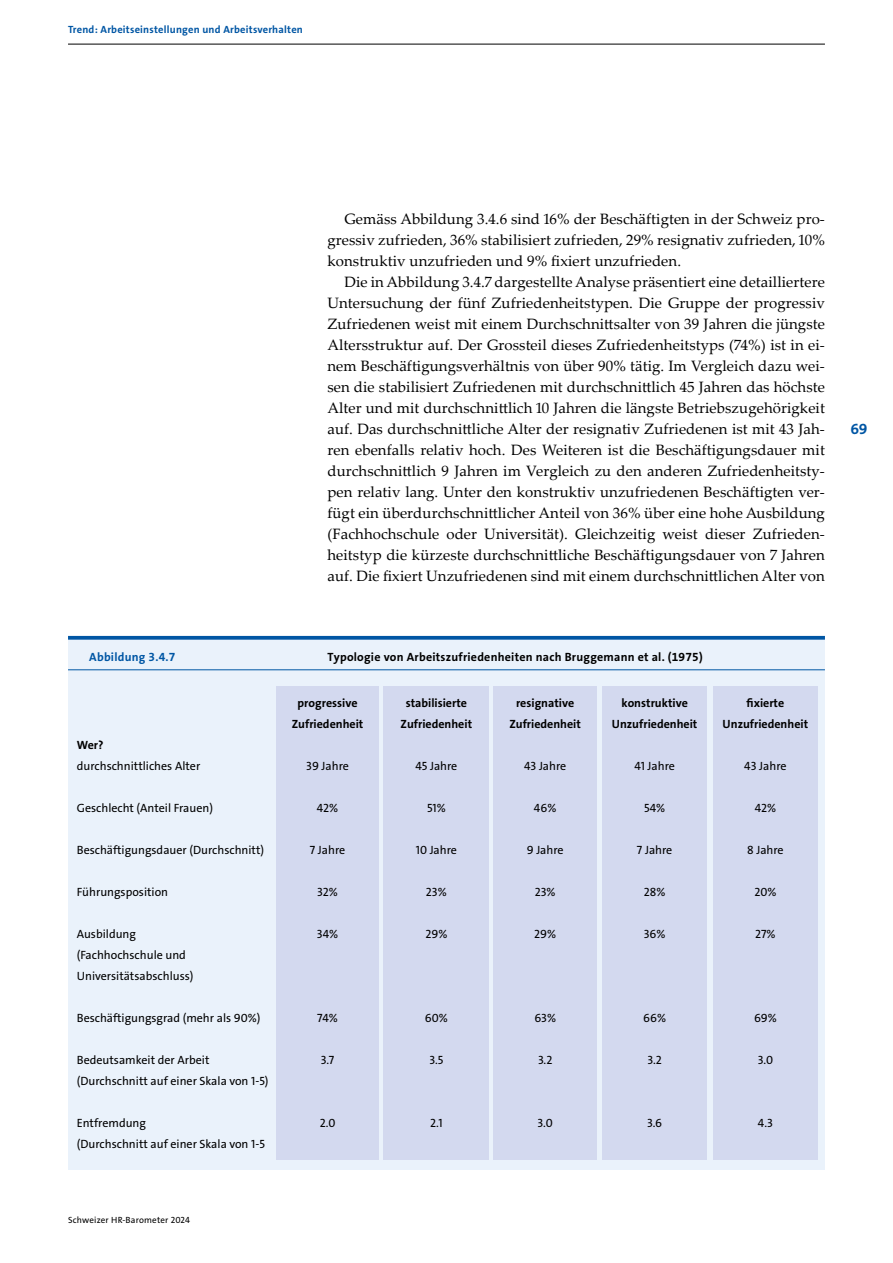
<style>
.page{position:relative;width:893px;height:1263px;background:#fff}
.page>*{position:absolute;margin:0;border:0;box-sizing:border-box;transform-origin:0 0}
.t1{font:15px/21px "Palatino Linotype";letter-spacing:.005em;color:#000;text-align:justify}
.t2{font:15px "The Sans LP7 Bld";color:#0056a4}
.t3{font:12px/21px "The Sans LP5 Plain";color:#000}
.t4{font:12px/21px "The Sans LP7 Bld";color:#000;text-align:center}
.t5{font:12px "The Sans LP7 Bld";letter-spacing:.02em;color:#000}
.t6{font:12px "The Sans LP7 Bld";letter-spacing:.02em;color:#0056a4}
.t7{font:10.5px "The Sans LP7 Bld";letter-spacing:.02em;color:#0056a4}
.t8{font:9px "The Sans LP5 Plain";letter-spacing:.02em;color:#000}
</style>
<div class="page">
<hr style="left:68px;top:44px;width:757px;height:1px;background:#000">
<div style="left:68px;top:639px;width:757px;height:530px;background:#eaf2fb"></div>
<svg style="left:68px;top:636px;width:757px;height:4px;background:#1362ab"></svg>
<hr style="left:68px;top:669px;width:757px;height:1px;background:#0056a4">
<div style="left:276px;top:686px;width:103px;height:473px;background:#d3d9ef"></div>
<div style="left:384px;top:686px;width:105px;height:473px;background:#d3d9ef"></div>
<div style="left:493px;top:686px;width:104px;height:473px;background:#d3d9ef"></div>
<div style="left:602px;top:686px;width:105px;height:473px;background:#d3d9ef"></div>
<div style="left:713px;top:686px;width:104px;height:473px;background:#d3d9ef"></div>
<p class="t7" style="left:68px;top:23px;width:236px">Trend: Arbeitseinstellungen und Arbeitsverhalten</p>
<p class="t1" style="left:327px;top:208px;width:499px;text-indent:17px">Gemäss Abbildung 3.4.6 sind 16% der Beschäftigten in der Schweiz pro&shy;gressiv zufrieden, 36% stabilisiert zufrieden, 29% resignativ zufrieden, 10% konstruktiv unzufrieden und 9% fixiert unzufrieden.</p>
<p class="t1" style="left:327px;top:271px;width:499px;text-indent:17px">Die in Abbildung 3.4.7 dargestellte Analyse präsentiert eine detailliertere Untersuchung der fünf Zufriedenheitstypen. Die Gruppe der progressiv Zufriedenen weist mit einem Durchschnittsalter von 39 Jahren die jüngste Altersstruktur auf. Der Grossteil dieses Zufriedenheitstyps (74%) ist in ei&shy;nem Beschäftigungsverhältnis von über 90% tätig. Im Vergleich dazu wei&shy;sen die stabilisiert Zufriedenen mit durchschnittlich 45 Jahren das höchste Alter und mit durchschnittlich 10 Jahren die längste Betriebszugehörigkeit auf. Das durchschnittliche Alter der resignativ Zufriedenen ist mit 43 Jah&shy;ren ebenfalls relativ hoch. Des Weiteren ist die Beschäftigungsdauer mit durchschnittlich 9 Jahren im Vergleich zu den anderen Zufriedenheitsty&shy;pen relativ lang. Unter den konstruktiv unzufriedenen Beschäftigten ver&shy;fügt ein überdurchschnittlicher Anteil von 36% über eine hohe Ausbildung (Fachhochschule oder Universität). Gleichzeitig weist dieser Zufrieden&shy;heitstyp die kürzeste durchschnittliche Beschäftigungsdauer von 7 Jahren auf. Die fixiert Unzufriedenen sind mit einem durchschnittlichen Alter von</p>
<p class="t2" style="left:850px;top:419px;width:19px">69</p>
<p class="t6" style="left:89px;top:649px;width:88px">Abbildung 3.4.7</p>
<p class="t5" style="left:327px;top:649px;width:377px">Typologie von Arbeitszufriedenheiten nach Bruggemann et al. (1975)</p>
<p class="t4" style="left:77px;top:735px;width:28px">Wer?</p>
<p class="t3" style="left:77px;top:756px;width:125px">durchschnittliches Alter</p>
<p class="t3" style="left:77px;top:798px;width:138px">Geschlecht (Anteil Frauen)</p>
<p class="t3" style="left:77px;top:840px;width:189px">Beschäftigungsdauer (Durchschnitt)</p>
<p class="t3" style="left:77px;top:882px;width:93px">Führungsposition</p>
<p class="t3" style="left:77px;top:924px;width:118px">Ausbildung (Fachhochschule und<br>Universitätsabschluss)</p>
<p class="t3" style="left:77px;top:1008px;width:185px">Beschäftigungsgrad (mehr als 90%)</p>
<p class="t3" style="left:77px;top:1050px;width:193px">Bedeutsamkeit der Arbeit (Durchschnitt auf einer Skala von 1-5)</p>
<p class="t3" style="left:77px;top:1113px;width:190px">Entfremdung<br>(Durchschnitt auf einer Skala von 1-5</p>
<p class="t4" style="left:292px;top:693px;width:73px">progressive<br>Zufriedenheit</p>
<p class="t3" style="left:306px;top:756px;width:44px">39 Jahre</p>
<p class="t3" style="left:317px;top:798px;width:23px">42%</p>
<p class="t3" style="left:310px;top:840px;width:37px">7 Jahre</p>
<p class="t3" style="left:317px;top:882px;width:22px">32%</p>
<p class="t3" style="left:317px;top:924px;width:23px">34%</p>
<p class="t3" style="left:317px;top:1008px;width:22px">74%</p>
<p class="t3" style="left:321px;top:1050px;width:15px">3.7</p>
<p class="t3" style="left:320px;top:1113px;width:17px">2.0</p>
<p class="t4" style="left:401px;top:693px;width:73px">stabilisierte<br>Zufriedenheit</p>
<p class="t3" style="left:415px;top:756px;width:43px">45 Jahre</p>
<p class="t3" style="left:427px;top:798px;width:20px">51%</p>
<p class="t3" style="left:416px;top:840px;width:43px">10 Jahre</p>
<p class="t3" style="left:426px;top:882px;width:22px">23%</p>
<p class="t3" style="left:425px;top:924px;width:23px">29%</p>
<p class="t3" style="left:425px;top:1008px;width:24px">60%</p>
<p class="t3" style="left:429px;top:1050px;width:15px">3.5</p>
<p class="t3" style="left:430px;top:1113px;width:14px">2.1</p>
<p class="t4" style="left:509px;top:693px;width:73px">resignative<br>Zufriedenheit</p>
<p class="t3" style="left:524px;top:756px;width:44px">43 Jahre</p>
<p class="t3" style="left:534px;top:798px;width:24px">46%</p>
<p class="t3" style="left:527px;top:840px;width:38px">9 Jahre</p>
<p class="t3" style="left:535px;top:882px;width:22px">23%</p>
<p class="t3" style="left:534px;top:924px;width:23px">29%</p>
<p class="t3" style="left:534px;top:1008px;width:23px">63%</p>
<p class="t3" style="left:538px;top:1050px;width:16px">3.2</p>
<p class="t3" style="left:538px;top:1113px;width:17px">3.0</p>
<p class="t4" style="left:612px;top:693px;width:87px">konstruktive<br>Unzufriedenheit</p>
<p class="t3" style="left:634px;top:756px;width:42px">41 Jahre</p>
<p class="t3" style="left:644px;top:798px;width:23px">54%</p>
<p class="t3" style="left:637px;top:840px;width:37px">7 Jahre</p>
<p class="t3" style="left:644px;top:882px;width:23px">28%</p>
<p class="t3" style="left:644px;top:924px;width:23px">36%</p>
<p class="t3" style="left:643px;top:1008px;width:24px">66%</p>
<p class="t3" style="left:647px;top:1050px;width:16px">3.2</p>
<p class="t3" style="left:647px;top:1113px;width:17px">3.6</p>
<p class="t4" style="left:723px;top:693px;width:87px">fixierte<br>Unzufriedenheit</p>
<p class="t3" style="left:744px;top:756px;width:44px">43 Jahre</p>
<p class="t3" style="left:755px;top:798px;width:23px">42%</p>
<p class="t3" style="left:747px;top:840px;width:38px">8 Jahre</p>
<p class="t3" style="left:754px;top:882px;width:24px">20%</p>
<p class="t3" style="left:755px;top:924px;width:22px">27%</p>
<p class="t3" style="left:754px;top:1008px;width:24px">69%</p>
<p class="t3" style="left:758px;top:1050px;width:17px">3.0</p>
<p class="t3" style="left:758px;top:1113px;width:17px">4.3</p>
<p class="t8" style="left:68px;top:1214px;width:124px">Schweizer HR-Barometer 2024</p>
</div>
